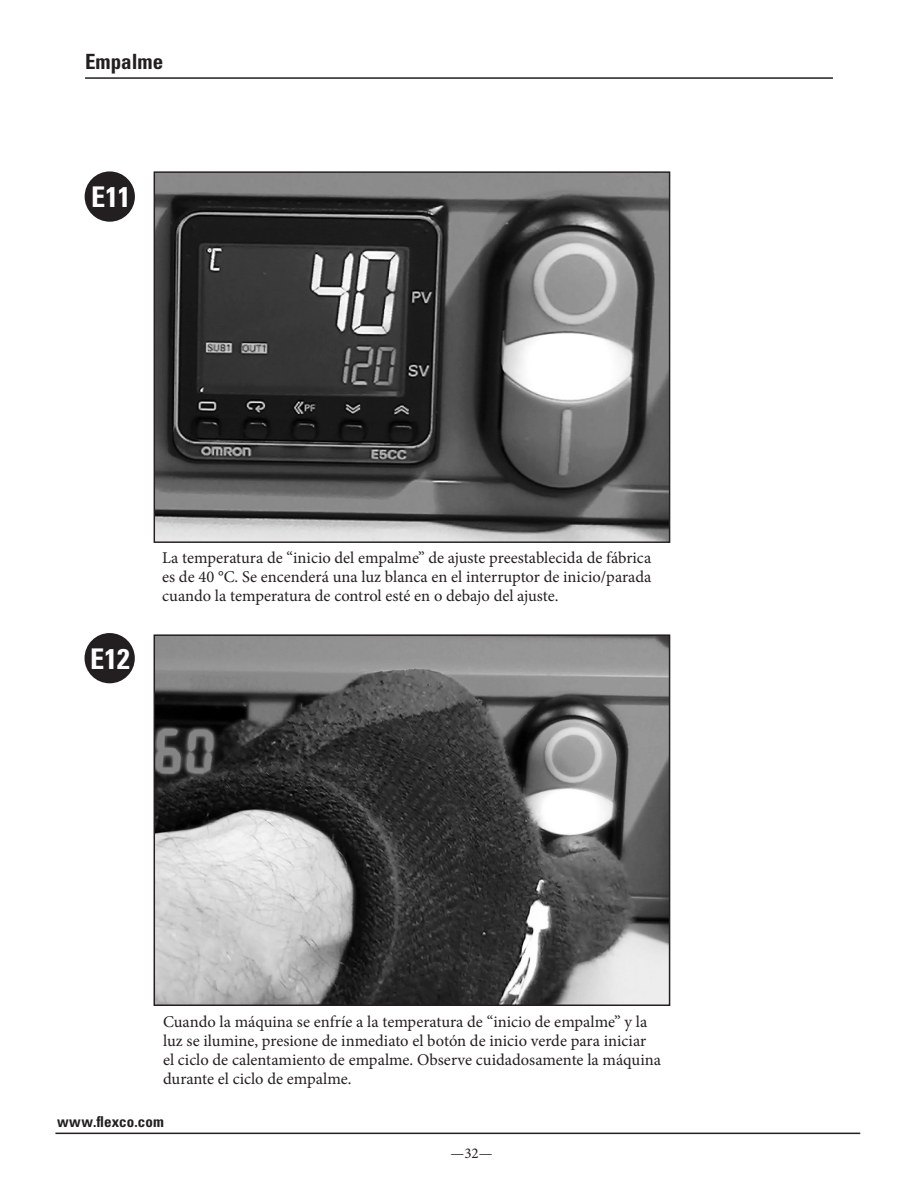
<style>
.page{position:relative;width:918px;height:1188px;background:#fff}
.page>*{position:absolute;margin:0;border:0;box-sizing:border-box;transform-origin:0 0}
.note_standalone{font:700 condensed 28.5px "Univers LT Std";color:#fff}
.SpreadHdr{font:700 condensed 21px "Univers LT Std";color:#231f20}
.bodycopy{font:16.5px/18.9px "Minion Pro";color:#231f20;text-align:justify}
.t1{font:700 condensed 15px "Univers LT Std";letter-spacing:.01em;color:#231f20}
.t2{font:15px "Minion Pro";color:#231f20}
</style>
<div class="page">
<hr style="left:55px;top:1133px;width:805px;height:1px;background:#231f20">
<hr style="left:85px;top:77px;width:748px;height:2px;background:#231f20">
<div style="left:85px;top:633px;width:50px;height:50px;background:#231f20;border-radius:50%"></div>
<div style="left:85px;top:171px;width:50px;height:51px;background:#231f20;border-radius:50%"></div>
<img style="left:156px;top:173px;width:512px;height:368px">
<img style="left:157px;top:637px;width:510px;height:366px">
<div style="left:154px;top:634px;width:516px;height:372px;border:2px solid #231f20"></div>
<p class="SpreadHdr" style="left:85px;top:49px;width:80px">Empalme</p>
<p class="note_standalone" style="left:91px;top:179px;width:41px">E11</p>
<p class="note_standalone" style="left:90px;top:641px;width:41px">E12</p>
<p class="bodycopy" style="left:162px;top:548px;width:491px">La temperatura de “inicio del empalme” de ajuste preestablecida de fábrica es de 40 °C. Se encenderá una luz blanca en el interruptor de inicio/parada cuando la temperatura de control esté en o debajo del ajuste.</p>
<p class="bodycopy" style="left:163px;top:1013px;width:499px;text-align:left">Cuando la máquina se enfríe a la temperatura de “inicio de empalme” y la luz se ilumine, presione de inmediato el botón de inicio verde para iniciar el ciclo de calentamiento de empalme. Observe cuidadosamente la máquina durante el ciclo de empalme.</p>
<p class="t1" style="left:57px;top:1112px;width:109px">www.flexco.com</p>
<p class="t2" style="left:451px;top:1143px;width:44px">—32—</p>
</div>
